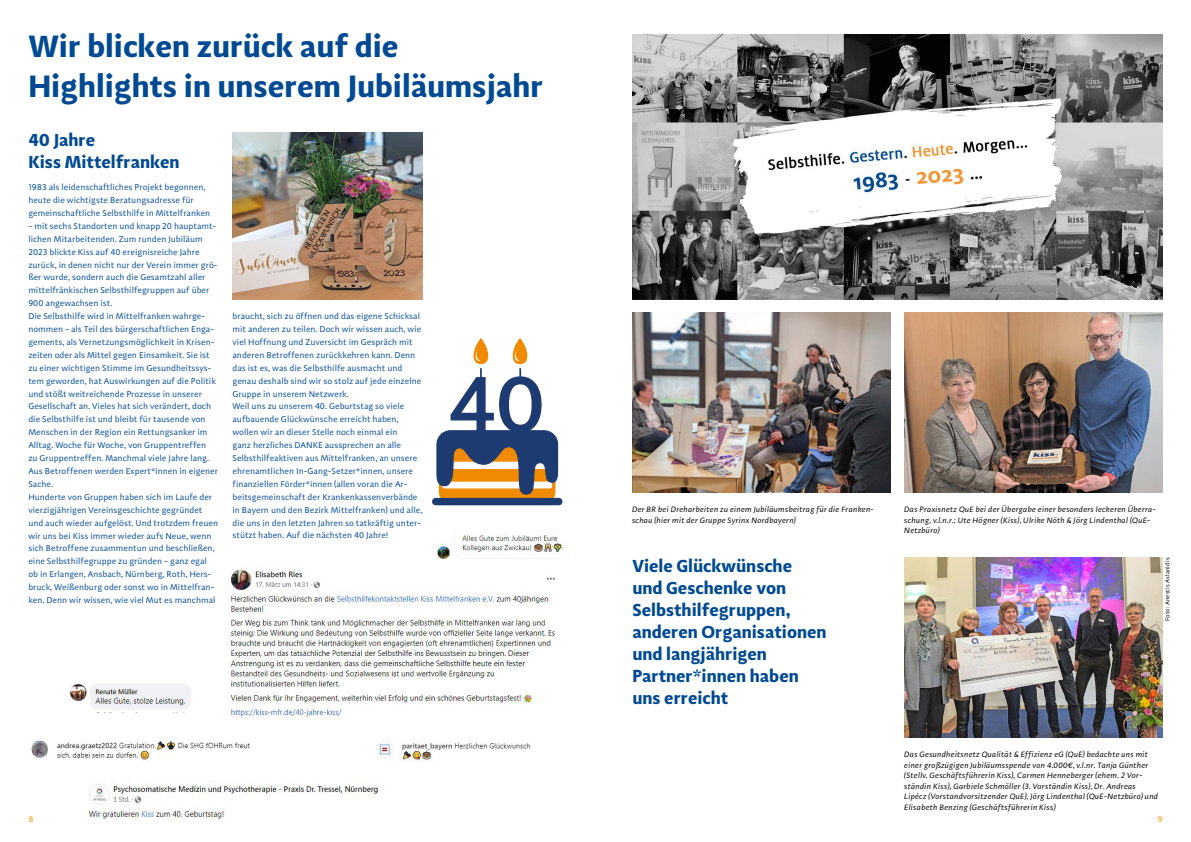
<style>
.page{position:relative;width:1191px;height:842px;background:#fff}
.page>*{position:absolute;margin:0;border:0;box-sizing:border-box;transform-origin:0 0}
.t1{font:84.9px "Milo LF Text";color:#1d3b71}
.t2{font:700 32px/39.1px "Adagio Sans";color:#004a93}
.t3{font:700 18px/22px "Adagio Sans";color:#004a93}
.t4{font:8.7px/12.9px "Adagio Sans";color:#004a93}
.t5{font:8.5px "Adagio Sans";color:#f49600}
.t6{font:italic 8px/10.5px "Adagio Sans";letter-spacing:.01em;color:#000}
.t7{font:6px "Adagio Sans";letter-spacing:.02em;color:#000}
</style>
<div class="page">
<img style="left:70px;top:683px;width:121px;height:27px">
<img style="left:437px;top:531px;width:129px;height:29px">
<img style="left:88px;top:781px;width:291px;height:40px">
<img style="left:227px;top:566px;width:328px;height:153px">
<img style="left:31px;top:737px;width:219px;height:25px">
<img style="left:376px;top:741px;width:155px;height:21px">
<img style="left:632px;top:34px;width:530px;height:265px">
<img style="left:232px;top:132px;width:190px;height:167px">
<img style="left:904px;top:557px;width:258px;height:181px">
<img style="left:904px;top:312px;width:258px;height:181px">
<img style="left:632px;top:312px;width:258px;height:181px">
<svg style="left:436px;top:430px;width:122px;height:68px;background:#7f7166"></svg>
<div style="left:432px;top:498px;width:130px;height:7px;background:#1d3b71;border-radius:4px"></div>
<svg style="left:473px;top:338px;width:16px;height:40px"></svg>
<svg style="left:512px;top:338px;width:16px;height:40px"></svg>
<h2 class="t2" style="left:28px;top:28px;width:516px">Wir blicken zurück auf die<br>Highlights in unserem Jubiläumsjahr</h2>
<h3 class="t3" style="left:28px;top:129px;width:153px">40 Jahre<br>Kiss Mittelfranken</h3>
<p class="t4" style="left:28px;top:181px;width:183px">1983 als leidenschaftliches Projekt begonnen, heute die wichtigste Beratungsadresse für gemeinschaftliche Selbsthilfe in Mittelfranken</p>
<p class="t4" style="left:28px;top:220px;width:191px">– mit sechs Standorten und knapp 20 hauptamt&shy;lichen Mitarbeitenden. Zum runden Jubiläum 2023 blickte Kiss auf 40 ereignisreiche Jahre zurück, in denen nicht nur der Verein immer grö&shy;ßer wurde, sondern auch die Gesamtzahl aller mittelfränkischen Selbsthilfegruppen auf über 900 angewachsen ist.<br>Die Selbsthilfe wird in Mittelfranken wahrge&shy;nommen – als Teil des bürgerschaftlichen Enga&shy;gements, als Vernetzungsmöglichkeit in Krisen&shy;zeiten oder als Mittel gegen Einsamkeit. Sie ist zu einer wichtigen Stimme im Gesundheitssys&shy;tem geworden, hat Auswirkungen auf die Politik und stößt weitreichende Prozesse in unserer Gesellschaft an. Vieles hat sich verändert, doch die Selbsthilfe ist und bleibt für tausende von Menschen in der Region ein Rettungsanker im Alltag. Woche für Woche, von Gruppentreffen<br>zu Gruppentreffen. Manchmal viele Jahre lang.<br>Aus Betroffenen werden Expert*innen in eigener Sache.<br>Hunderte von Gruppen haben sich im Laufe der vierzigjährigen Vereinsgeschichte gegründet und auch wieder aufgelöst. Und trotzdem freuen wir uns bei Kiss immer wieder aufs Neue, wenn sich Betroffene zusammentun und beschließen, eine Selbsthilfegruppe zu gründen – ganz egal ob in Erlangen, Ansbach, Nürnberg, Roth, Hers&shy;bruck, Weißenburg oder sonst wo in Mittelfran&shy;ken. Denn wir wissen, wie viel Mut es manchmal</p>
<p class="t4" style="left:232px;top:310px;width:191px">braucht, sich zu öffnen und das eigene Schicksal mit anderen zu teilen. Doch wir wissen auch, wie viel Hoffnung und Zuversicht im Gespräch mit anderen Betroffenen zurückkehren kann. Denn das ist es, was die Selbsthilfe ausmacht und genau deshalb sind wir so stolz auf jede einzelne Gruppe in unserem Netzwerk.<br>Weil uns zu unserem 40. Geburtstag so viele aufbauende Glückwünsche erreicht haben, wollen wir an dieser Stelle noch einmal ein<br>ganz herzliches DANKE aussprechen an alle Selbsthilfeaktiven aus Mittelfranken, an unsere ehrenamtlichen In-Gang-Setzer*innen, unsere finanziellen Förder*innen (allen voran die Ar&shy;beitsgemeinschaft der Krankenkassenverbände in Bayern und den Bezirk Mittelfranken) und alle, die uns in den letzten Jahren so tatkräftig unter&shy;stützt haben. Auf die nächsten 40 Jahre!</p>
<h1 class="t1" style="left:449px;top:358px;width:97px">40</h1>
<p class="t6" style="left:632px;top:504px;width:243px">Der BR bei Dreharbeiten zu einem Jubiläumsbeitrag für die Franken&shy;schau (hier mit der Gruppe Syrinx Nordbayern)</p>
<h3 class="t3" style="left:632px;top:555px;width:196px">Viele Glückwünsche und Geschenke von<br>Selbsthilfegruppen, anderen Organisationen und langjährigen<br>Partner*innen haben uns erreicht</h3>
<p class="t6" style="left:904px;top:504px;width:253px">Das Praxisnetz QuE bei der Übergabe einer besonders leckeren Überra&shy;schung, v.l.n.r.: Ute Högner (Kiss), Ulrike Nöth &amp; Jörg Lindenthal (QuE-<br>Netzbüro)</p>
<p class="t7" style="left:1163px;top:621px;width:65px;rotate:-90deg">Foto: Anestis Aslanidis</p>
<p class="t6" style="left:904px;top:749px;width:255px">Das Gesundheitsnetz Qualität &amp; Effizienz eG (QuE) bedachte uns mit einer großzügigen Jubiläumsspende von 4.000€, v.l.nr. Tanja Günther (Stellv. Geschäftsführerin Kiss), Carmen Henneberger (ehem. 2 Vor&shy;ständin Kiss), Garbiele Schmöller (3. Vorständin Kiss), Dr. Andreas Lipécz (Vorstandvorsitzender QuE), Jörg Lindenthal (QuE-Netzbüro) und Elisabeth Benzing (Geschäftsführerin Kiss)</p>
<p class="t5" style="left:28px;top:814px;width:7px">8</p>
<p class="t5" style="left:1157px;top:814px;width:6px">9</p>
</div>
